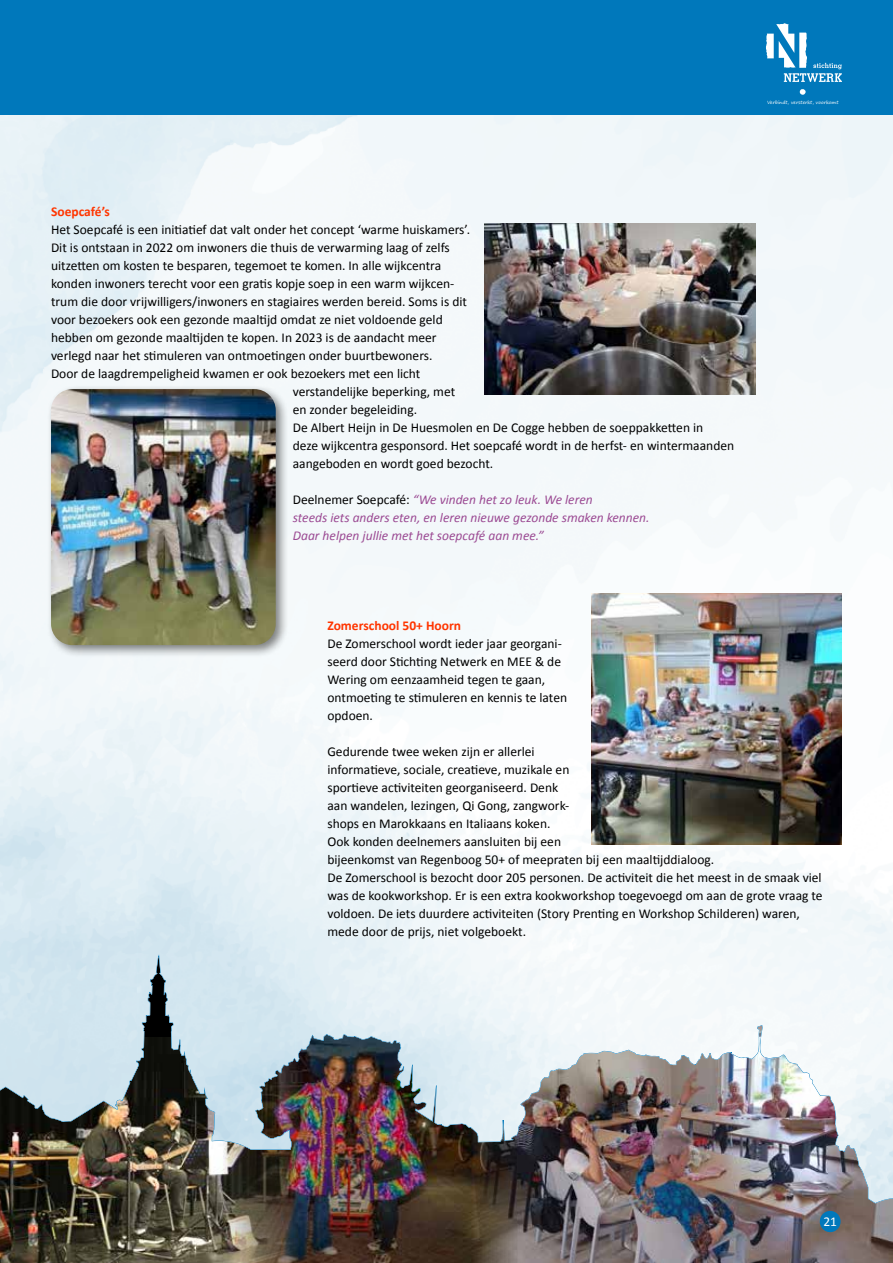
<style>
.page{position:relative;width:893px;height:1263px;background:#fff}
.page>*{position:absolute;margin:0;border:0;box-sizing:border-box;transform-origin:0 0}
.t1{font:13.5px/18px "Calibri";color:#000}
.t2{font:italic 13.5px/18px "Calibri";color:#9b4a93}
.t3{font:700 13.5px "Calibri";color:#ff3500}
.t4{font:13.5px "Calibri";color:#fff}
.t5{font:4.65px "Segoe Print";color:#fff}
.s1{font-style:normal;color:#000}
</style>
<div class="page">
<img style="left:465px;top:930px;width:428px;height:333px">
<img style="left:299px;top:1031px;width:218px;height:232px">
<img style="left:0;top:1086px;width:299px;height:177px">
<svg style="left:173px;top:115px;width:17px;height:817px;fill:#ecf5f9"></svg>
<img style="left:820px;top:115px;width:73px;height:1088px">
<img style="left:400px;top:115px;width:65px;height:1012px">
<img style="left:190px;top:115px;width:106px;height:1035px">
<div style="left:557px;top:410px;width:163px;height:660px;background:#f5f9fa"></div>
<img style="left:295px;top:115px;width:105px;height:971px">
<div style="left:557px;top:115px;width:264px;height:295px;background:#f1f7fa"></div>
<svg style="left:0;top:932px;width:207px;height:190px"></svg>
<div style="left:820px;top:1211px;width:21px;height:21px;background:#0078bb;border-radius:50%"></div>
<div style="left:0;top:0;width:893px;height:115px;background:#0078bb"></div>
<img style="left:484px;top:224px;width:272px;height:170px">
<div style="left:46px;top:384px;width:243px;height:275px;background:#000;opacity:.5"></div>
<img style="left:51px;top:389px;width:225px;height:256px">
<img style="left:591px;top:593px;width:251px;height:251px">
<svg style="left:766px;top:23px;width:76px;height:59px"></svg>
<svg style="left:800px;top:89px;width:6px;height:6px"></svg>
<p class="t5" style="left:767px;top:98px;width:73px">Verbindt, versterkt, voorkomt</p>
<p class="t3" style="left:51px;top:203px;width:60px">Soepcafé’s</p>
<p class="t1" style="left:51px;top:221px;width:421px">Het Soepcafé is een initiatief dat valt onder het concept ‘warme huiskamers’.</p>
<p class="t1" style="left:51px;top:239px;width:400px">Dit is ontstaan in 2022 om inwoners die thuis de verwarming laag of zelfs</p>
<p class="t1" style="left:51px;top:257px;width:392px">uitzetten om kosten te besparen, tegemoet te komen. In alle wijkcentra</p>
<p class="t1" style="left:51px;top:275px;width:405px">konden inwoners terecht voor een gratis kopje soep in een warm wijkcen-</p>
<p class="t1" style="left:51px;top:293px;width:418px">trum die door vrijwilligers/inwoners en stagiaires werden bereid. Soms is dit</p>
<p class="t1" style="left:51px;top:311px;width:393px">voor bezoekers ook een gezonde maaltijd omdat ze niet voldoende geld</p>
<p class="t1" style="left:51px;top:329px;width:387px">hebben om gezonde maaltijden te kopen. In 2023 is de aandacht meer</p>
<p class="t1" style="left:51px;top:347px;width:383px">verlegd naar het stimuleren van ontmoetingen onder buurtbewoners.</p>
<p class="t1" style="left:51px;top:365px;width:371px">Door de laagdrempeligheid kwamen er ook bezoekers met een licht</p>
<p class="t1" style="left:293px;top:383px;width:164px">verstandelijke beperking, met</p>
<p class="t1" style="left:293px;top:401px;width:126px">en zonder begeleiding.</p>
<p class="t1" style="left:293px;top:419px;width:412px">De Albert Heijn in De Huesmolen en De Cogge hebben de soeppakketten in</p>
<p class="t1" style="left:293px;top:437px;width:443px">deze wijkcentra gesponsord. Het soepcafé wordt in de herfst- en wintermaanden</p>
<p class="t1" style="left:293px;top:455px;width:202px">aangeboden en wordt goed bezocht.</p>
<p class="t2" style="left:293px;top:490px;width:358px"><span class="s1">Deelnemer Soepcafé:</span> “We vinden het zo leuk. We leren<br>steeds iets anders eten, en leren nieuwe gezonde smaken kennen.<br>Daar helpen jullie met het soepcafé aan mee.”</p>
<p class="t3" style="left:327px;top:617px;width:135px">Zomerschool 50+ Hoorn</p>
<p class="t1" style="left:327px;top:635px;width:241px">De Zomerschool wordt ieder jaar georgani&shy;seerd door Stichting Netwerk en MEE &amp; de Wering om eenzaamheid tegen te gaan, ontmoeting te stimuleren en kennis te laten opdoen.</p>
<p class="t1" style="left:327px;top:743px;width:497px">Gedurende twee weken zijn er allerlei<br>informatieve, sociale, creatieve, muzikale en<br>sportieve activiteiten georganiseerd. Denk<br>aan wandelen, lezingen, Qi Gong, zangwork-<br>shops en Marokkaans en Italiaans koken.<br>Ook konden deelnemers aansluiten bij een<br>bijeenkomst van Regenboog 50+ of meepraten bij een maaltijddialoog.<br>De Zomerschool is bezocht door 205 personen. De activiteit die het meest in de smaak viel was de kookworkshop. Er is een extra kookworkshop toegevoegd om aan de grote vraag te voldoen. De iets duurdere activiteiten (Story Prenting en Workshop Schilderen) waren, mede door de prijs, niet volgeboekt.</p>
<p class="t4" style="left:823px;top:1213px;width:15px">21</p>
</div>
